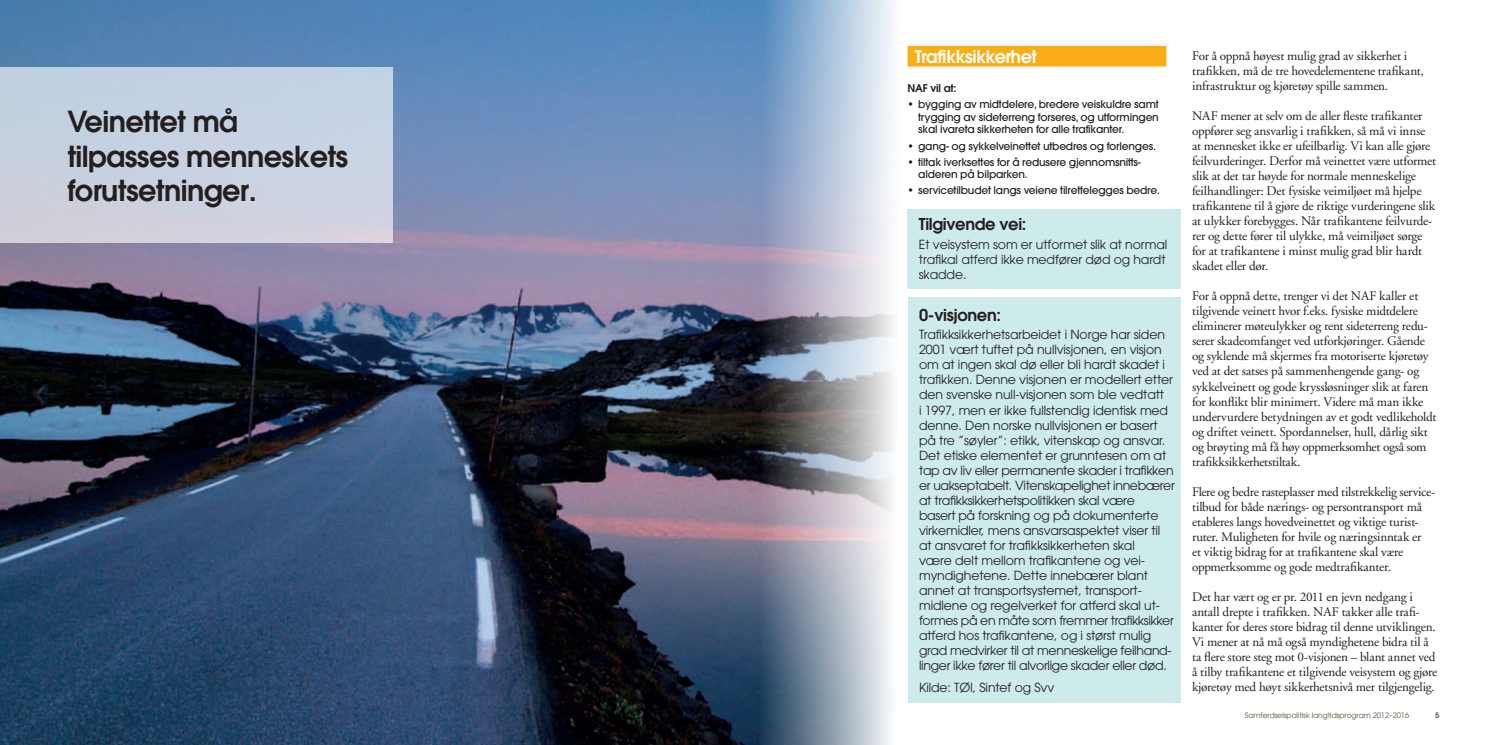
<style>
.page{position:relative;width:1489px;height:745px;background:#fff}
.page>*{position:absolute;margin:0;border:0;box-sizing:border-box;transform-origin:0 0}
.t1{font:600 28.75px/34.5px "Avant Garde";letter-spacing:-.02em;color:#231f20}
.t2{font:600 17.5px "Avant Garde";letter-spacing:-.03em;color:#fff}
.t3{font:600 16.25px "Avant Garde";letter-spacing:-.02em;color:#231f20}
.t4{font:13.12px/15px "Adobe Garamond";letter-spacing:-.015em;color:#231f20}
.t5{font:12.5px/15px "Avant Garde";letter-spacing:-.01em;color:#231f20}
.t6{font:500 10.62px/12.5px "Avant Garde";letter-spacing:-.02em;color:#231f20;text-align:justify}
.t7{font:600 10.62px "Avant Garde";letter-spacing:-.02em;color:#231f20}
.t8{font:7.5px "Avant Garde";letter-spacing:-.01em;color:#62503f}
.t9{font:600 7.5px "Avant Garde";color:#62503f}
</style>
<div class="page">
<div style="left:907px;top:297px;width:273px;height:405px;background:#ceebec"></div>
<img style="left:0;top:0;width:744px;height:744px">
<img style="left:744px;top:0;width:150px;height:744px">
<div style="left:906px;top:209px;width:274px;height:80px;background:#ceebec"></div>
<div style="left:0;top:67px;width:392px;height:176px;background:#c8d1e1"></div>
<div style="left:907px;top:46px;width:259px;height:20px;background:#faad19"></div>
<h1 class="t1" style="left:67px;top:104px;width:282px">Veinettet må tilpasses menneskets forutsetninger.</h1>
<h2 class="t2" style="left:914px;top:45px;width:123px">Trafikksikkerhet</h2>
<p class="t7" style="left:907px;top:81px;width:50px">NAF vil at:</p>
<p class="t6" style="left:918px;top:98px;width:242px;text-indent:-11px">• bygging av midtdelere, bredere veiskuldre samt trygging av sideterreng forseres, og utformingen skal ivareta sikkerheten for alle trafikanter.</p>
<p class="t6" style="left:907px;top:139px;width:250px">• gang- og sykkelveinettet utbedres og forlenges.</p>
<p class="t6" style="left:918px;top:155px;width:224px;text-indent:-11px">• tiltak iverksettes for å redusere gjennomsnitts&shy;alderen på bilparken.</p>
<p class="t6" style="left:907px;top:184px;width:254px">• servicetilbudet langs veiene tilrettelegges bedre.</p>
<p class="t3" style="left:918px;top:213px;width:109px">Tilgivende vei:</p>
<p class="t5" style="left:918px;top:236px;width:250px">Et veisystem som er utformet slik at normal trafikal atferd ikke medfører død og hardt skadde.</p>
<p class="t3" style="left:919px;top:304px;width:83px">0-visjonen:</p>
<p class="t5" style="left:919px;top:327px;width:257px">Trafikksikkerhetsarbeidet i Norge har siden 2001 vært tuftet på nullvisjonen, en visjon om at ingen skal dø eller bli hardt skadet i trafikken. Denne visjonen er modellert etter den svenske null-visjonen som ble vedtatt<br>i 1997, men er ikke fullstendig identisk med denne. Den norske nullvisjonen er basert på tre ”søyler”: etikk, vitenskap og ansvar.<br>Det etiske elementet er grunntesen om at tap av liv eller permanente skader i trafikken er uakseptabelt. Vitenskapelighet innebærer at trafikksikkerhetspolitikken skal være<br>basert på forskning og på dokumenterte virkemidler, mens ansvarsaspektet viser til at ansvaret for trafikksikkerheten skal<br>være delt mellom trafikantene og vei&shy;myndighetene. Dette innebærer blant annet at transportsystemet, transport&shy;midlene og regelverket for atferd skal ut&shy;formes på en måte som fremmer trafikksikker atferd hos trafikantene, og i størst mulig grad medvirker til at menneskelige feilhand&shy;linger ikke fører til alvorlige skader eller død.</p>
<p class="t5" style="left:919px;top:679px;width:137px">Kilde: TØI, Sintef og Svv</p>
<p class="t4" style="left:1191px;top:49px;width:233px">For å oppnå høyest mulig grad av sikkerhet i trafikken, må de tre hovedelementene trafikant, infrastruktur og kjøretøy spille sammen.</p>
<p class="t4" style="left:1191px;top:109px;width:246px">NAF mener at selv om de aller fleste trafikanter oppfører seg ansvarlig i trafikken, så må vi innse at mennesket ikke er ufeilbarlig. Vi kan alle gjøre feilvurderinger. Derfor må veinettet være utformet slik at det tar høyde for normale menneskelige feilhandlinger: Det fysiske veimiljøet må hjelpe trafikantene til å gjøre de riktige vurderingene slik at ulykker forebygges. Når trafikantene feilvurde&shy;rer og dette fører til ulykke, må veimiljøet sørge for at trafikantene i minst mulig grad blir hardt skadet eller dør.</p>
<p class="t4" style="left:1191px;top:289px;width:246px">For å oppnå dette, trenger vi det NAF kaller et tilgivende veinett hvor f.eks. fysiske midtdelere eliminerer møteulykker og rent sideterreng redu&shy;serer skadeomfanget ved utforkjøringer. Gående og syklende må skjermes fra motoriserte kjøretøy ved at det satses på sammenhengende gang- og sykkelveinett og gode kryssløsninger slik at faren for konflikt blir minimert. Videre må man ikke undervurdere betydningen av et godt vedlikeholdt og driftet veinett. Spordannelser, hull, dårlig sikt og brøyting må få høy oppmerksomhet også som trafikksikkerhetstiltak.</p>
<p class="t4" style="left:1191px;top:484px;width:245px">Flere og bedre rasteplasser med tilstrekkelig service&shy;tilbud for både nærings- og persontransport må etableres langs hovedveinettet og viktige turist&shy;ruter. Muligheten for hvile og næringsinntak er<br>et viktig bidrag for at trafikantene skal være oppmerksomme og gode medtrafikanter.</p>
<p class="t4" style="left:1191px;top:589px;width:247px">Det har vært og er pr. 2011 en jevn nedgang i antall drepte i trafikken. NAF takker alle trafi&shy;kanter for deres store bidrag til denne utviklingen.<br>Vi mener at nå må også myndighetene bidra til å ta flere store steg mot 0-visjonen – blant annet ved å tilby trafikantene et tilgivende veisystem og gjøre kjøretøy med høyt sikkerhetsnivå mer tilgjengelig.</p>
<p class="t8" style="left:1244px;top:710px;width:166px">Samferdselspolitisk langtidsprogram 2012–2016</p>
<p class="t9" style="left:1434px;top:710px;width:6px">5</p>
</div>
